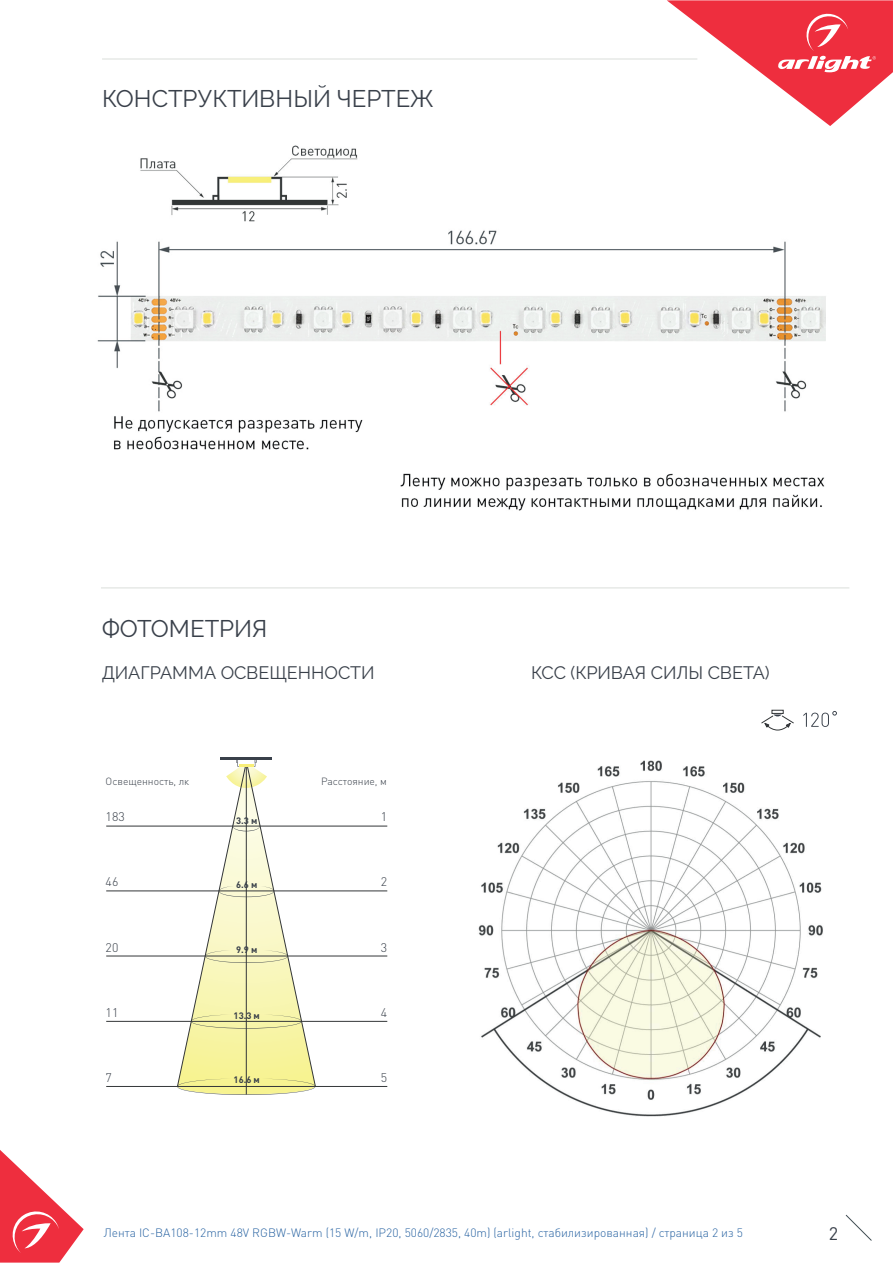
<style>
.page{position:relative;width:893px;height:1263px;background:#fff}
.page>*{position:absolute;margin:0;border:0;box-sizing:border-box;transform-origin:0 0}
.t1{font:24px "Raleway";color:#39404a}
.t2{font:18px "Raleway";color:#39404a}
.t3{font:18px "DIN Pro";color:#39404a}
.t4{font:300 12.45px "DIN Pro";color:#39404a}
.t5{font:300 12px "DIN Pro";color:#2863a2}
.t6{font:300 10.35px "DIN Pro";color:#39404a}
.t7{font:700 9.3px "DIN Pro";color:#39404a}
</style>
<div class="page">
<svg style="left:845px;top:1215px;width:27px;height:26px"></svg>
<svg style="left:667px;top:0;width:225px;height:126px"></svg>
<div style="left:771px;top:710px;width:12px;height:4px;border:1px solid #333638"></div>
<svg style="left:761px;top:714px;width:32px;height:16px"></svg>
<svg style="left:803px;top:711px;width:34px;height:16px"></svg>
<svg style="left:177px;top:759px;width:139px;height:327px"></svg>
<svg style="left:232px;top:823px;width:28px;height:8px"></svg>
<svg style="left:219px;top:886px;width:55px;height:11px"></svg>
<svg style="left:205px;top:950px;width:83px;height:13px"></svg>
<svg style="left:191px;top:1014px;width:110px;height:15px;background:#ebe9a3"></svg>
<svg style="left:177px;top:1079px;width:138px;height:16px;background:#eeeb9c"></svg>
<hr style="left:246px;top:763px;width:1px;height:331px;background:#333638">
<hr style="left:106px;top:826px;width:281px;height:1px;background:#333638">
<hr style="left:106px;top:891px;width:281px;height:1px;background:#333638">
<hr style="left:106px;top:956px;width:281px;height:1px;background:#333638">
<hr style="left:106px;top:1021px;width:281px;height:1px;background:#333638">
<hr style="left:106px;top:1086px;width:281px;height:1px;background:#333638">
<svg style="left:226px;top:760px;width:41px;height:28px"></svg>
<hr style="left:239px;top:764px;width:15px;height:3px;background:#f8ee78">
<hr style="left:221px;top:757px;width:51px;height:3px;background:#39404a">
<hr style="left:101px;top:587px;width:748px;height:2px;background:#e7e9e7">
<hr style="left:102px;top:58px;width:595px;height:2px;background:#e7e9e7">
<img style="left:478px;top:760px;width:345px;height:356px">
<svg style="left:0;top:1150px;width:84px;height:113px"></svg>
<img style="left:97px;top:145px;width:729px;height:366px">
<h1 class="t1" style="left:102px;top:84px;width:332px">КОНСТРУКТИВНЫЙ ЧЕРТЕЖ</h1>
<h1 class="t1" style="left:102px;top:615px;width:167px">ФОТОМЕТРИЯ</h1>
<h2 class="t2" style="left:102px;top:662px;width:274px">ДИАГРАММА ОСВЕЩЕННОСТИ</h2>
<h2 class="t2" style="left:531px;top:662px;width:240px">КСС (КРИВАЯ СИЛЫ СВЕТА)</h2>
<p class="t6" style="left:106px;top:775px;width:85px">Освещенность, лк</p>
<p class="t6" style="left:321px;top:775px;width:67px">Расстояние, м</p>
<p class="t4" style="left:106px;top:808px;width:21px">183</p>
<p class="t7" style="left:236px;top:814px;width:23px">3.3 м</p>
<p class="t4" style="left:381px;top:808px;width:8px">1</p>
<p class="t4" style="left:106px;top:873px;width:14px">46</p>
<p class="t7" style="left:236px;top:878px;width:23px">6.6 м</p>
<p class="t4" style="left:381px;top:873px;width:8px">2</p>
<p class="t4" style="left:106px;top:939px;width:14px">20</p>
<p class="t7" style="left:236px;top:944px;width:23px">9.9 м</p>
<p class="t4" style="left:381px;top:939px;width:8px">3</p>
<p class="t4" style="left:106px;top:1004px;width:14px">11</p>
<p class="t7" style="left:233px;top:1009px;width:28px">13.3 м</p>
<p class="t4" style="left:381px;top:1004px;width:8px">4</p>
<p class="t4" style="left:106px;top:1069px;width:8px">7</p>
<p class="t7" style="left:233px;top:1074px;width:28px">16.6 м</p>
<p class="t4" style="left:381px;top:1069px;width:8px">5</p>
<p class="t5" style="left:104px;top:1224px;width:641px">Лента IC-BA108-12mm 48V RGBW-Warm (15 W/m, IP20, 5060/2835, 40m) (arlight, стабилизированная) / страница 2 из 5</p>
<h2 class="t3" style="left:829px;top:1222px;width:11px">2</h2>
</div>
